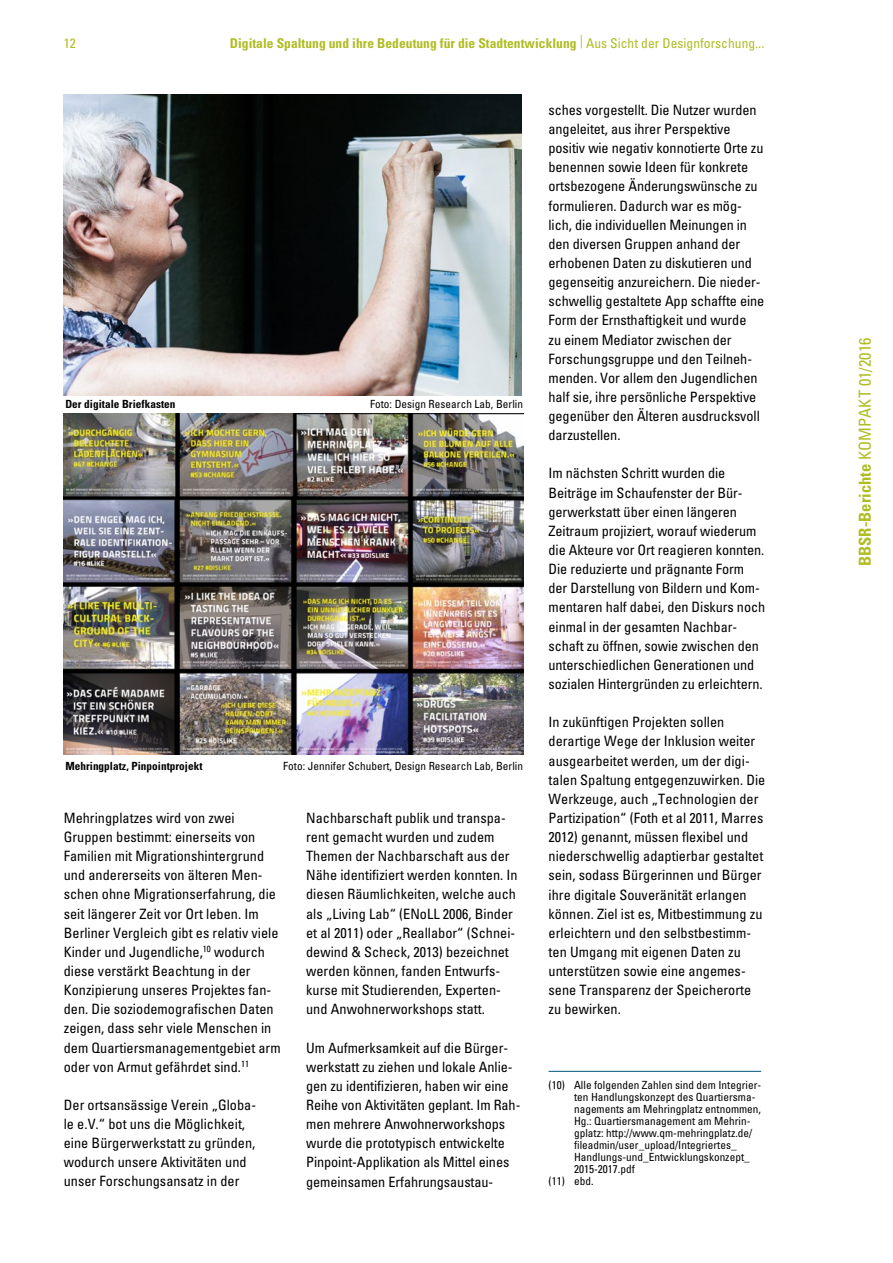
<style>
.page{position:relative;width:893px;height:1263px;background:#fff}
.page>*{position:absolute;margin:0;border:0;box-sizing:border-box;transform-origin:0 0}
.t1{font:condensed 16.5px "Univers LT Std";letter-spacing:.005em;color:#afbc22}
.bbsr_kompakt_flies{font:condensed 14.25px/19.2px "Univers LT Std";color:#000}
.t2{font:700 condensed 13.5px "Univers LT Std";letter-spacing:.005em;color:#afbc22}
.t3{font:condensed 13.5px "Univers LT Std";color:#afbc22}
.bbsr_kompakt_fussnot{font:condensed 11.25px/12px "Univers LT Std";color:#000}
.t4{font:700 condensed 11.25px "Univers LT Std";letter-spacing:.005em;color:#000}
.s1{font-weight:400}
.s2{font-weight:700}
</style>
<div class="page">
<img style="left:64px;top:95px;width:457px;height:300px">
<img style="left:64px;top:414px;width:459px;height:341px">
<hr style="left:549px;top:1071px;width:212px;height:1px;background:#005578">
<p class="t3" style="left:64px;top:35px;width:14px">12</p>
<p class="t2" style="left:230px;top:35px;width:536px">Digitale Spaltung und ihre Bedeutung für die Stadtentwicklung <sup>|</sup> <span class="s1">Aus Sicht der Designforschung...</span></p>
<p class="t4" style="left:65px;top:397px;width:112px">Der digitale Briefkasten</p>
<p class="bbsr_kompakt_fussnot" style="left:370px;top:398px;width:154px">Foto: Design Research Lab, Berlin</p>
<p class="t4" style="left:65px;top:759px;width:139px">Mehringplatz, Pinpointprojekt</p>
<p class="bbsr_kompakt_fussnot" style="left:283px;top:760px;width:241px">Foto: Jennifer Schubert, Design Research Lab, Berlin</p>
<p class="bbsr_kompakt_flies" style="left:64px;top:808px;width:218px">Mehringplatzes wird von zwei Gruppen bestimmt: einerseits von Familien mit Migrationshintergrund und andererseits von älteren Men&shy;schen ohne Migrationserfahrung, die seit längerer Zeit vor Ort leben. Im Berliner Vergleich gibt es relativ viele Kinder und Jugendliche,<sup>10</sup> wodurch diese verstärkt Beachtung in der Konzipierung unseres Projektes fan&shy;den. Die soziodemografischen Daten zeigen, dass sehr viele Menschen in dem Quartiersmanagementgebiet arm oder von Armut gefährdet sind.<sup>11</sup></p>
<p class="bbsr_kompakt_flies" style="left:64px;top:1095px;width:194px">Der ortsansässige Verein „Globa&shy;le e.V.“ bot uns die Möglichkeit, eine Bürgerwerkstatt zu gründen, wodurch unsere Aktivitäten und unser Forschungsansatz in der</p>
<p class="bbsr_kompakt_flies" style="left:306px;top:808px;width:213px">Nachbarschaft publik und transpa&shy;rent gemacht wurden und zudem Themen der Nachbarschaft aus der Nähe identifiziert werden konnten. In diesen Räumlichkeiten, welche auch als „Living Lab“ (ENoLL 2006, Binder et al 2011) oder „Reallabor“ (Schnei&shy;dewind &amp; Scheck, 2013) bezeichnet werden können, fanden Entwurfs&shy;kurse mit Studierenden, Experten&shy;und Anwohnerworkshops statt.</p>
<p class="bbsr_kompakt_flies" style="left:306px;top:1038px;width:216px">Um Aufmerksamkeit auf die Bürger&shy;werkstatt zu ziehen und lokale Anlie&shy;gen zu identifizieren, haben wir eine Reihe von Aktivitäten geplant. Im Rah&shy;men mehrere Anwohnerworkshops wurde die prototypisch entwickelte Pinpoint-Applikation als Mittel eines gemeinsamen Erfahrungsaustau-</p>
<p class="bbsr_kompakt_flies" style="left:549px;top:100px;width:217px">sches vorgestellt. Die Nutzer wurden angeleitet, aus ihrer Perspektive positiv wie negativ konnotierte Orte zu benennen sowie Ideen für konkrete ortsbezogene Änderungswünsche zu formulieren. Dadurch war es mög&shy;lich, die individuellen Meinungen in den diversen Gruppen anhand der erhobenen Daten zu diskutieren und gegenseitig anzureichern. Die nieder&shy;schwellig gestaltete App schaffte eine Form der Ernsthaftigkeit und wurde<br>zu einem Mediator zwischen der Forschungsgruppe und den Teilneh&shy;menden. Vor allem den Jugendlichen half sie, ihre persönliche Perspektive gegenüber den Älteren ausdrucksvoll darzustellen.</p>
<p class="bbsr_kompakt_flies" style="left:549px;top:464px;width:218px">Im nächsten Schritt wurden die Beiträge im Schaufenster der Bür&shy;gerwerkstatt über einen längeren Zeitraum projiziert, worauf wiederum die Akteure vor Ort reagieren konnten.<br>Die reduzierte und prägnante Form der Darstellung von Bildern und Kom&shy;mentaren half dabei, den Diskurs noch einmal in der gesamten Nachbar&shy;schaft zu öffnen, sowie zwischen den unterschiedlichen Generationen und sozialen Hintergründen zu erleichtern.</p>
<p class="bbsr_kompakt_flies" style="left:549px;top:712px;width:218px">In zukünftigen Projekten sollen derartige Wege der Inklusion weiter ausgearbeitet werden, um der digi&shy;talen Spaltung entgegenzuwirken. Die Werkzeuge, auch „Technologien der Partizipation“ (Foth et al 2011, Marres 2012) genannt, müssen flexibel und niederschwellig adaptierbar gestaltet sein, sodass Bürgerinnen und Bürger ihre digitale Souveränität erlangen können. Ziel ist es, Mitbestimmung zu erleichtern und den selbstbestimm&shy;ten Umgang mit eigenen Daten zu unterstützen sowie eine angemes&shy;sene Transparenz der Speicherorte zu bewirken.</p>
<p class="bbsr_kompakt_fussnot" style="left:574px;top:1078px;width:189px;text-indent:-26px">(10) Alle folgenden Zahlen sind dem Integrier&shy;ten Handlungskonzept des Quartiersma&shy;nagements am Mehringplatz entnommen, Hg.: Quartiersmanagement am Mehrin&shy;gplatz: http://www.qm-mehringplatz.de/ fileadmin/user_upload/Integriertes_ Handlungs-und_Entwicklungskonzept_ 2015-2017.pdf</p>
<p class="bbsr_kompakt_fussnot" style="left:549px;top:1174px;width:46px">(11) ebd.</p>
<p class="t1" style="left:855px;top:566px;width:230px;rotate:-90deg"><span class="s2">BBSR-Berichte</span> KOMPAKT 01/2016</p>
</div>
